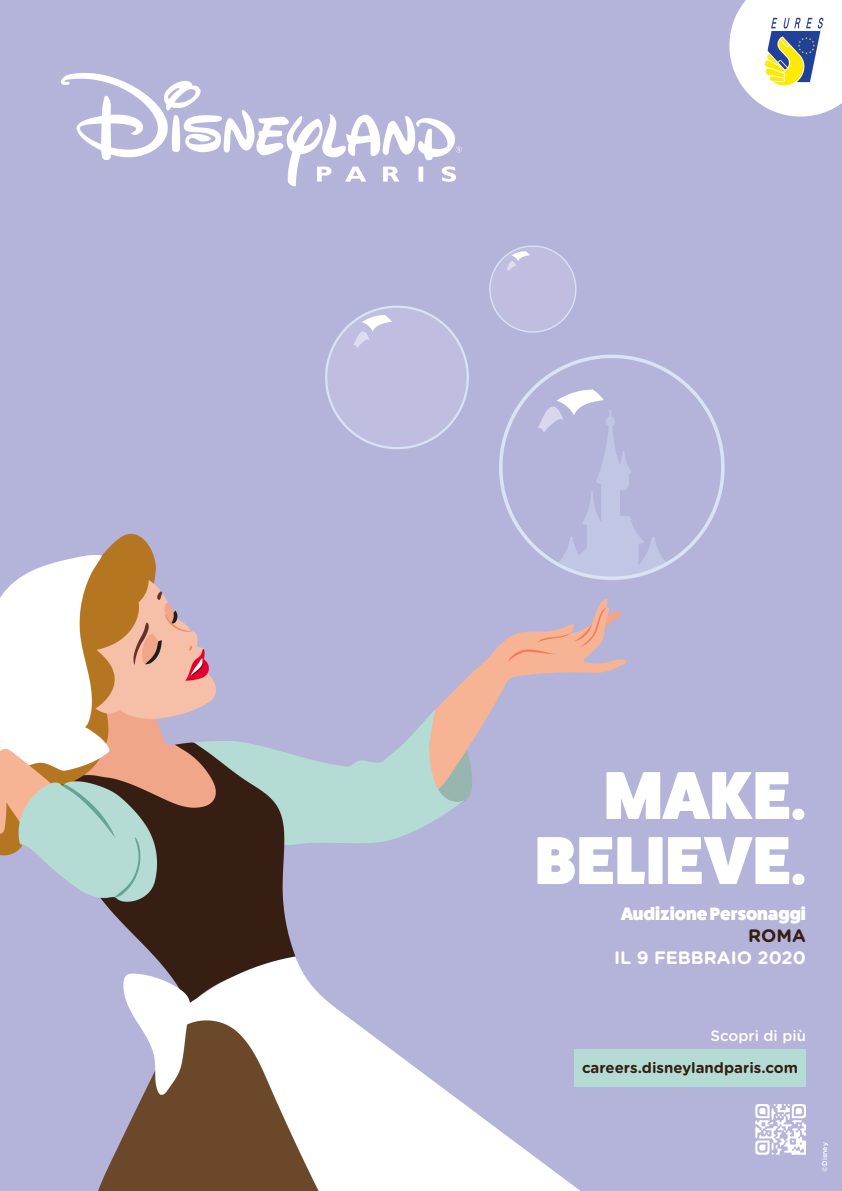
<style>
.page{position:relative;width:842px;height:1191px;background:#fff}
.page>*{position:absolute;margin:0;border:0;box-sizing:border-box;transform-origin:0 0}
.t1{font:800 68px "Fat Frank";letter-spacing:.01em;color:#fff}
.t2{font:800 18px "Fat Frank";color:#fff}
.t3{font:700 18px "Gotham Rounded";color:#fff}
.t4{font:700 18px "Gotham Rounded";color:#361f12}
.t5{font:700 15px "Gotham Rounded";color:#361f12}
.t6{font:500 15px "Gotham Rounded";color:#fff}
.t7{font:500 7px "Gotham Rounded";color:#fff}
</style>
<div class="page">
<img style="left:0;top:0;width:842px;height:1191px">
<div style="left:574px;top:1049px;width:232px;height:37px;background:#b4dcd5"></div>
<svg style="left:755px;top:1103px;width:51px;height:52px"></svg>
<svg style="left:729px;top:0;width:113px;height:117px"></svg>
<img style="left:758px;top:10px;width:73px;height:83px">
<p class="t1" style="left:604px;top:757px;width:203px">MAKE.</p>
<p class="t1" style="left:535px;top:822px;width:272px">BELIEVE.</p>
<p class="t2" style="left:621px;top:904px;width:186px">Audizione Personaggi</p>
<p class="t4" style="left:748px;top:922px;width:59px">ROMA</p>
<p class="t3" style="left:614px;top:944px;width:193px">IL 9 FEBBRAIO 2020</p>
<p class="t6" style="left:711px;top:1025px;width:97px">Scopri di più</p>
<p class="t5" style="left:582px;top:1056px;width:217px">careers.disneylandparis.com</p>
<p class="t7" style="left:819px;top:1171px;width:31px;rotate:-90deg">©Disney</p>
</div>
